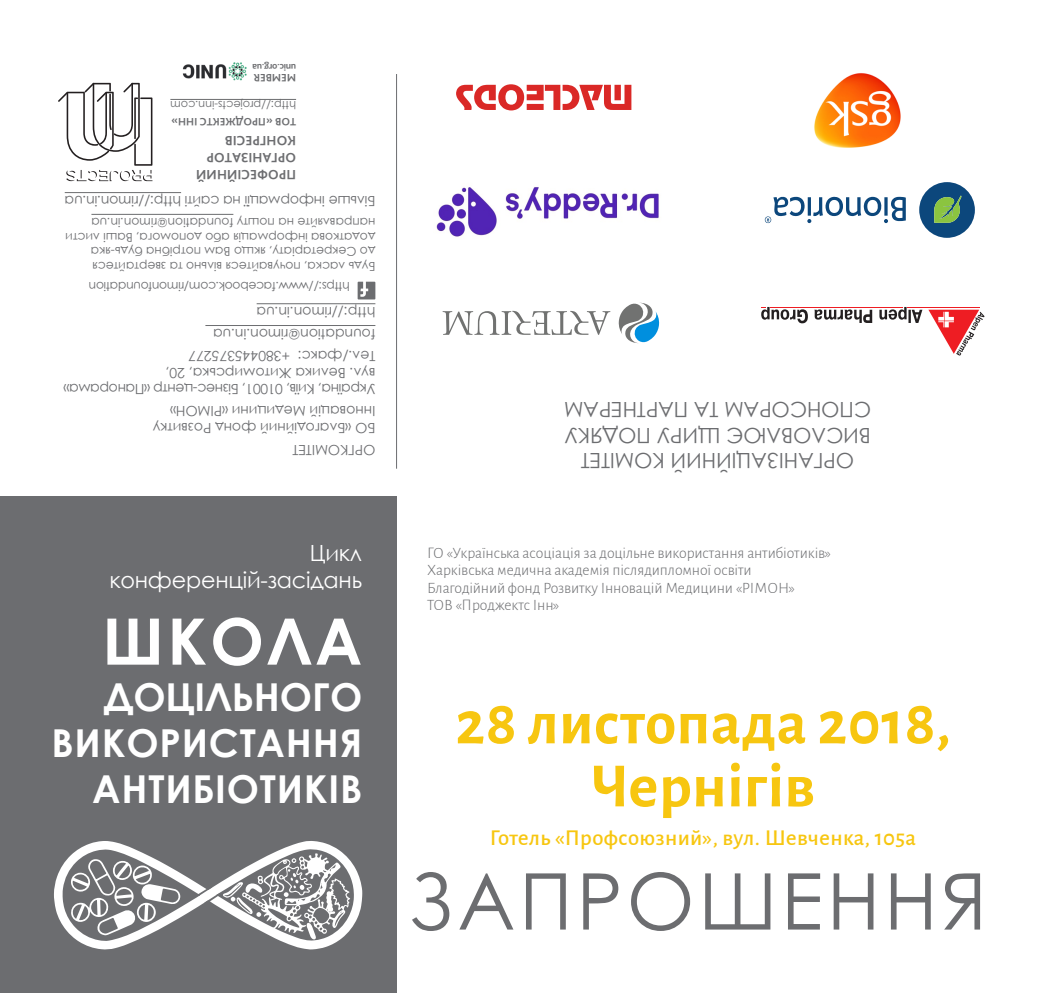
<style>
.page{position:relative;width:1042px;height:993px;background:#fff}
.page>*{position:absolute;margin:0;border:0;box-sizing:border-box;transform-origin:0 0}
.t1{font:78.05px "Century Gothic";letter-spacing:.05em;color:#6c6d70}
.t2{font:700 64.05px "Century Gothic";letter-spacing:.05em;color:#fff}
.t3{font:700 63px/63px "Alegreya Sans";letter-spacing:.01em;color:#f7c610;text-align:center}
.t4{font:700 38.5px/46.2px "Century Gothic";letter-spacing:.02em;color:#fff;text-align:right}
.t5{font:500 22.75px "Alegreya Sans";letter-spacing:.02em;color:#f7c610}
.t6{font:22.22px/26.8px "Century Gothic";letter-spacing:-.01em;color:#fff;text-align:right}
.t7{font:21px/25.2px "Century Gothic";color:#6c6d70;text-align:center}
.t8{font:300 15.75px/17.5px "Alegreya Sans";letter-spacing:-.015em;color:#6c6d70}
.t9{font:14px/21.7px "Century Gothic";color:#6c6d70}
.t10{font:14px/21.7px "Century Gothic";letter-spacing:-.025em;color:#6c6d70}
.t11{font:700 14px/16.8px "Bliss Pro";color:#6c6d70}
.t12{font:12.25px/14.7px "Century Gothic";color:#6c6d70;text-align:right}
.t13{font:700 11.2px "Bliss Pro";color:#6c6d70}
.t14{font:11.2px "Century Gothic";color:#6c6d70}
.t15{font:700 9.8px "Bliss Pro";letter-spacing:-.025em;color:#6c6d70}
</style>
<div class="page">
<div style="left:0;top:496px;width:397px;height:496px;background:#6c6d70"></div>
<svg style="left:54px;top:841px;width:308px;height:108px"></svg>
<hr style="left:396px;top:74px;width:1px;height:394px;background:#6c6d70">
<hr style="left:205px;top:325px;width:170px;height:1px;background:#6c6d70">
<hr style="left:257px;top:303px;width:118px;height:1px;background:#6c6d70">
<hr style="left:91px;top:214px;width:142px;height:1px;background:#6c6d70">
<hr style="left:65px;top:192px;width:116px;height:1px;background:#6c6d70">
<svg style="left:358px;top:281px;width:17px;height:18px"></svg>
<svg style="left:443px;top:311px;width:167px;height:24px"></svg>
<svg style="left:618px;top:302px;width:41px;height:41px"></svg>
<svg style="left:919px;top:182px;width:56px;height:56px"></svg>
<svg style="left:765px;top:196px;width:141px;height:27px"></svg>
<svg style="left:928px;top:309px;width:56px;height:46px"></svg>
<hr style="left:907px;top:307px;width:72px;height:1px;background:#ee1d23">
<svg style="left:761px;top:307px;width:161px;height:16px"></svg>
<img style="left:814px;top:73px;width:87px;height:75px">
<svg style="left:456px;top:84px;width:176px;height:27px"></svg>
<img style="left:436px;top:187px;width:223px;height:50px">
<svg style="left:58px;top:83px;width:94px;height:98px"></svg>
<hr style="left:170px;top:99px;width:126px;height:1px;background:#6c6d70">
<img style="left:182px;top:62px;width:65px;height:19px">
<p class="t15" style="left:296px;top:73px;width:45px;rotate:-180deg">unic.org.ua</p>
<p class="t13" style="left:296px;top:84px;width:44px;rotate:-180deg">member</p>
<p class="t14" style="left:296px;top:112px;width:127px;rotate:-180deg">http://projects-inn.com</p>
<p class="t13" style="left:178px;top:129px;width:8px;rotate:-180deg">»</p>
<p class="t13" style="left:197px;top:129px;width:12px;rotate:-180deg">ннІ</p>
<p class="t13" style="left:244px;top:129px;width:26px;rotate:-180deg">джектс</p>
<p class="t13" style="left:296px;top:129px;width:46px;rotate:-180deg">ТОВ «Про</p>
<p class="t11" style="left:296px;top:183px;width:101px;rotate:-180deg">ПРОФЕСІЙНИЙ<br>ОРГАНІЗАТОР<br>КОНГРЕСІВ</p>
<p class="t9" style="left:375px;top:212px;width:312px;rotate:-180deg">Більше інформації на сайті http://rimon.in.ua</p>
<p class="t12" style="left:375px;top:259px;width:311px;text-align:left;rotate:-180deg">до Секретаріату, якщо Вам потрібна будь-яка додаткова інформація або допомога, Ваші листи направляйте на пошту foundation@rimon.in.ua</p>
<p class="t12" style="left:375px;top:296px;width:288px;line-height:19.6px;rotate:-180deg">https://www.facebook.com/rimonfoundation<br>Будь ласка, почувайтеся вільно та звертайтеся</p>
<p class="t9" style="left:375px;top:367px;width:164px;rotate:-180deg">Тел./факс: foundation@rimon.in.ua http://rimon.in.ua</p>
<p class="t9" style="left:290px;top:381px;width:126px;line-height:16.8px;text-indent:-85px;rotate:-180deg">вул. Велика Житомирська, 20, +380445375277</p>
<p class="t10" style="left:375px;top:422px;width:313px;rotate:-180deg">Інновацій Медицини «РІМОН»<br>Україна, Київ, 01001, Бізнес-центр «Панорама»</p>
<p class="t9" style="left:375px;top:461px;width:224px;rotate:-180deg">Оргкомітет<br>БО «Благодійний фонд Розвитку</p>
<h3 class="t6" style="left:109px;top:539px;width:254px">Цикл конференцій-засідань</h3>
<h2 class="t2" style="left:102px;top:592px;width:262px">ШКОЛА</h2>
<h3 class="t4" style="left:52px;top:671px;width:312px">ДОЦІЛЬНОГО<br>ВИКОРИСТАННЯ<br>АНТИБІОТИКІВ</h3>
<h3 class="t7" style="left:871px;top:473px;width:308px;rotate:-180deg">ОРГАНІЗАЦІЙНИЙ КОМІТЕТ<br>ВИСЛОВЛЮЄ ЩИРУ ПОДЯКУ<br>СПОНСОРАМ ТА ПАРТНЕРАМ</h3>
<p class="t8" style="left:427px;top:543px;width:406px">ГО «Українська асоціація за доцільне використання антибіотиків» Харківська медична академія післядипломної освіти Благодійний фонд Розвитку Інновацій Медицини «РІМОН»<br>ТОВ «Проджектс Інн»</p>
<h3 class="t3" style="left:455px;top:686px;width:497px">28 листопада 2018,<br>Чернігів</h3>
<h3 class="t5" style="left:490px;top:821px;width:428px">Готель «Профсоюзний», вул. Шевченка, 105а</h3>
<h1 class="t1" style="left:408px;top:846px;width:580px">ЗАПРОШЕННЯ</h1>
</div>
